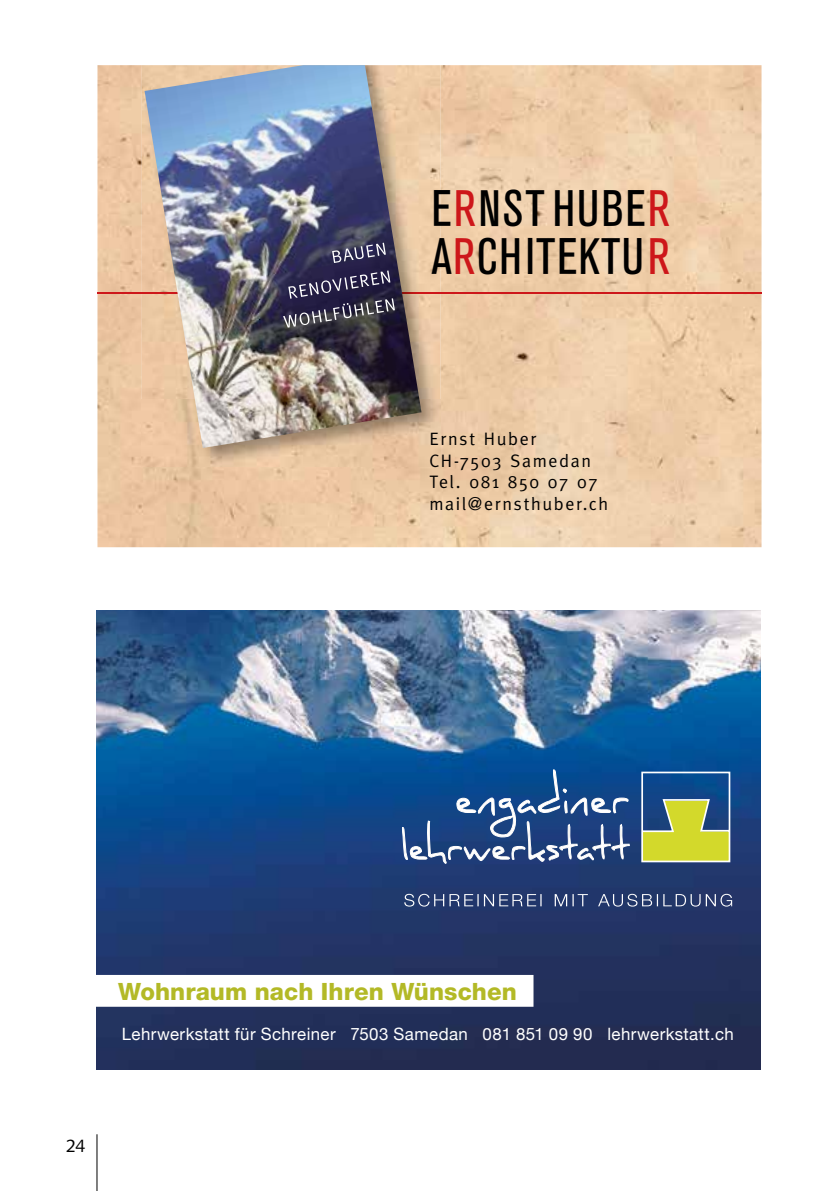
<style>
.page{position:relative;width:840px;height:1191px;background:#fff}
.page>*{position:absolute;margin:0;border:0;box-sizing:border-box;transform-origin:0 0}
.t1{font:condensed 49.4px/48px "AK11";letter-spacing:.045em;color:#000}
.t2{font:800 23.8px "Helvetica Neue";letter-spacing:.005em;color:#b3b926}
.t3{font:18px/21.6px "Meta Plus";letter-spacing:.09em;color:#000}
.t4{font:18px "Syntax LT";color:#000}
.t5{font:17px "Helvetica Neue";letter-spacing:.025em;color:#fff}
.s1{color:#cd171a}
</style>
<div class="page">
<hr style="left:96px;top:1134px;width:1px;height:57px;background:#000">
<img style="left:96px;top:610px;width:664px;height:459px">
<svg style="left:96px;top:975px;width:437px;height:31px"></svg>
<svg style="left:402px;top:769px;width:227px;height:95px;background:#325d95"></svg>
<svg style="left:640px;top:771px;width:90px;height:92px;background:#7a966b"></svg>
<svg style="left:404px;top:893px;width:327px;height:13px;background:#4b5c86"></svg>
<img style="left:97px;top:65px;width:664px;height:482px">
<hr style="left:97px;top:292px;width:664px;height:1px;background:#cd171a">
<img style="left:142px;top:65px;width:298px;height:401px">
<img style="left:142px;top:292px;width:298px;height:1px">
<img style="left:144px;top:65px;width:277px;height:383px">
<svg style="left:283px;top:270px;width:112px;height:58px;background:#433f57"></svg>
<svg style="left:332px;top:243px;width:53px;height:20px"></svg>
<h1 class="t1" style="left:431px;top:184px;width:240px">E<span class="s1">R</span>NST HUBE<span class="s1">R<br></span>A<span class="s1">R</span>CHITEKTU<span class="s1">R</span></h1>
<p class="t3" style="left:429px;top:428px;width:180px">Ernst Huber<br>CH-7503 Samedan<br>Tel. 081 850 07 07 mail@ernsthuber.ch</p>
<h2 class="t2" style="left:118px;top:977px;width:400px">Wohnraum nach Ihren Wünschen</h2>
<p class="t5" style="left:122px;top:1021px;width:613px">Lehrwerkstatt für Schreiner 7503 Samedan 081 851 09 90 lehrwerkstatt.ch</p>
<p class="t4" style="left:66px;top:1135px;width:21px">24</p>
</div>
